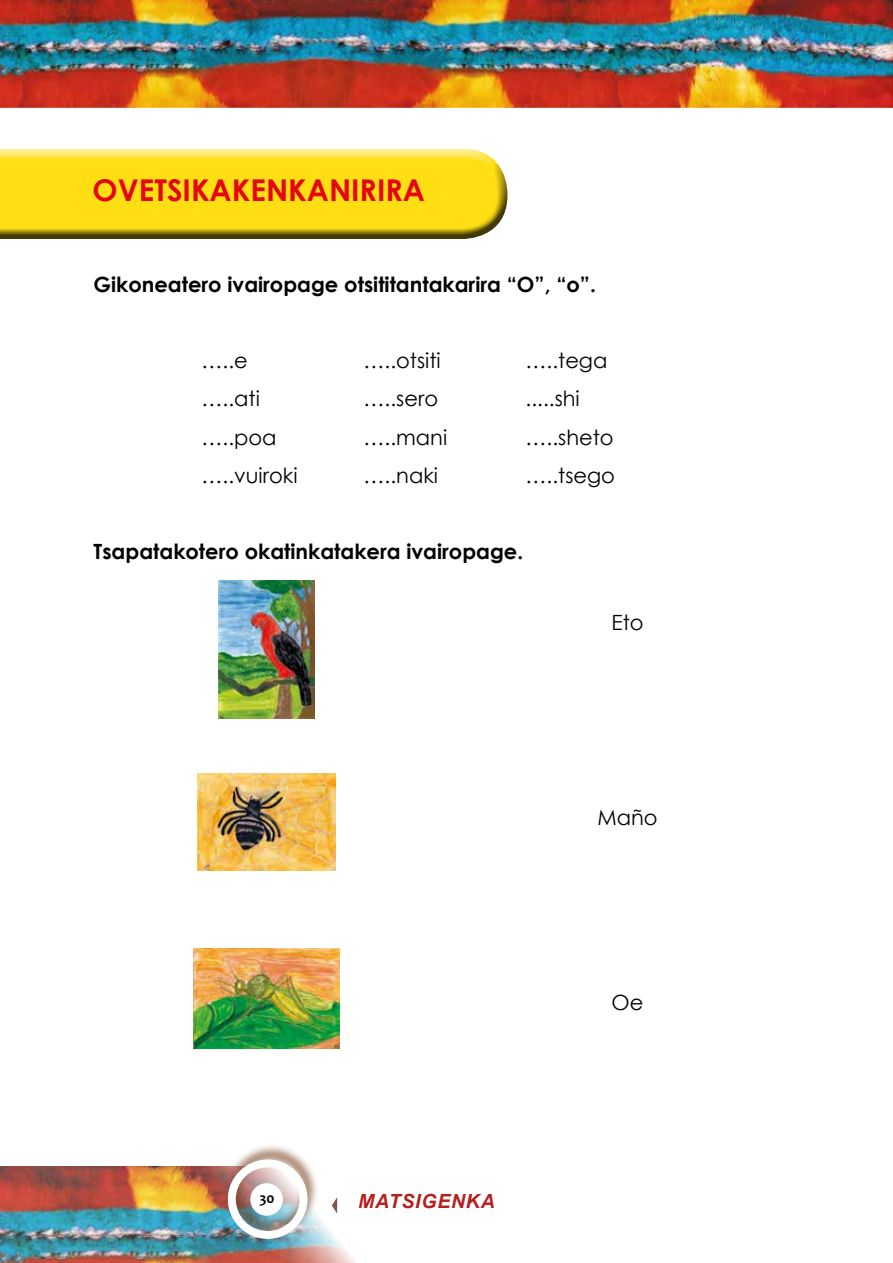
<style>
.page{position:relative;width:893px;height:1263px;background:#fff}
.page>*{position:absolute;margin:0;border:0;box-sizing:border-box;transform-origin:0 0}
.t1{font:700 30px "Century Gothic";color:#e30613}
.t2{font:21px "Century Gothic";color:#000}
.t3{font:700 21px "Century Gothic";color:#000}
.t4{font:italic 700 19.5px "Arial";letter-spacing:.04em;color:#b51f1f}
.t5{font:700 15px "Candara";color:#000}
</style>
<div class="page">
<img style="left:0;top:1167px;width:356px;height:96px">
<img style="left:0;top:0;width:893px;height:107px">
<svg style="left:332px;top:1197px;width:5px;height:17px"></svg>
<div style="left:223px;top:1143px;width:96px;height:96px;background:#7a4320;opacity:.75"></div>
<img style="left:228px;top:1159px;width:80px;height:80px">
<div style="left:250px;top:1183px;width:33px;height:33px;background:#fff;border-radius:50%"></div>
<img style="left:219px;top:580px;width:95px;height:139px">
<img style="left:197px;top:774px;width:139px;height:96px">
<img style="left:193px;top:948px;width:147px;height:100px">
<div style="left:0;top:147px;width:508px;height:89px;background:#fff;opacity:.75"></div>
<div style="left:0;top:160px;width:508px;height:82px;background:#000;opacity:.75"></div>
<h1 class="t1" style="left:93px;top:167px;width:334px">OVETSIKAKENKANIRIRA</h1>
<p class="t3" style="left:94px;top:269px;width:504px">Gikoneatero ivairopage otsititantakarira “O”, “o”.</p>
<p class="t2" style="left:202px;top:346px;width:48px">…..e</p>
<p class="t2" style="left:364px;top:346px;width:79px">…..otsiti</p>
<p class="t2" style="left:526px;top:346px;width:83px">…..tega</p>
<p class="t2" style="left:202px;top:384px;width:60px">…..ati</p>
<p class="t2" style="left:364px;top:384px;width:76px">…..sero</p>
<p class="t2" style="left:526px;top:384px;width:56px">.....shi</p>
<p class="t2" style="left:202px;top:422px;width:77px">…..poa</p>
<p class="t2" style="left:364px;top:422px;width:85px">…..mani</p>
<p class="t2" style="left:526px;top:422px;width:90px">…..sheto</p>
<p class="t2" style="left:202px;top:460px;width:98px">…..vuiroki</p>
<p class="t2" style="left:364px;top:460px;width:76px">…..naki</p>
<p class="t2" style="left:526px;top:460px;width:91px">…..tsego</p>
<p class="t3" style="left:94px;top:535px;width:431px">Tsapatakotero okatinkatakera ivairopage.</p>
<p class="t5" style="left:260px;top:1189px;width:17px">30</p>
<p class="t4" style="left:358px;top:1188px;width:138px">MATSIGENKA</p>
<p class="t2" style="left:611px;top:608px;width:34px">Eto</p>
<p class="t2" style="left:597px;top:802px;width:62px">Maño</p>
<p class="t2" style="left:611px;top:988px;width:33px">Oe</p>
</div>
